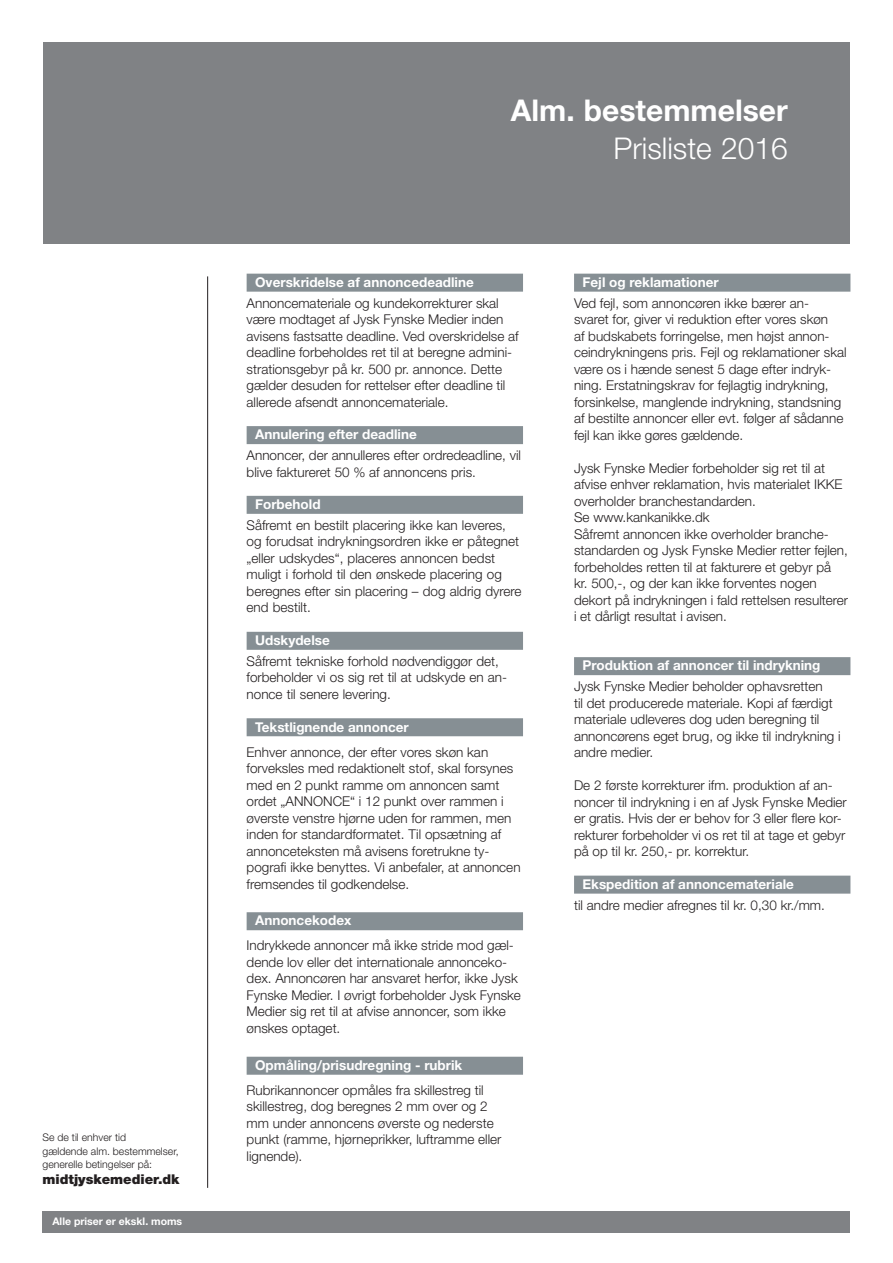
<style>
.page{position:relative;width:893px;height:1263px;background:#fff}
.page>*{position:absolute;margin:0;border:0;box-sizing:border-box;transform-origin:0 0}
.t1{font:700 30px "Helvetica Neue";color:#fff}
.t2{font:300 30px "Helvetica Neue";color:#fff}
.t3{font:300 13.5px/16.5px "Helvetica Neue";color:#231f20}
.t4{font:700 13.5px "Helvetica Neue";color:#fff}
.t5{font:900 13.5px "Helvetica Neue";color:#231f20}
.t6{font:300 10.5px/13.5px "Helvetica Neue";color:#231f20}
.t7{font:700 10.5px "Helvetica Neue";color:#fff}
</style>
<div class="page">
<div style="left:43px;top:43px;width:807px;height:201px;background:#808285"></div>
<hr style="left:207px;top:276px;width:1px;height:912px;background:#231f20">
<div style="left:43px;top:1211px;width:807px;height:21px;background:#808285"></div>
<div style="left:247px;top:274px;width:276px;height:18px;background:#868f94"></div>
<div style="left:247px;top:426px;width:276px;height:18px;background:#868f94"></div>
<div style="left:247px;top:496px;width:276px;height:18px;background:#868f94"></div>
<div style="left:247px;top:632px;width:276px;height:18px;background:#868f94"></div>
<div style="left:247px;top:718px;width:276px;height:18px;background:#868f94"></div>
<div style="left:247px;top:912px;width:276px;height:18px;background:#868f94"></div>
<div style="left:247px;top:1057px;width:276px;height:18px;background:#868f94"></div>
<div style="left:574px;top:274px;width:276px;height:18px;background:#868f94"></div>
<div style="left:574px;top:657px;width:276px;height:18px;background:#868f94"></div>
<div style="left:574px;top:876px;width:276px;height:18px;background:#868f94"></div>
<p class="t6" style="left:43px;top:1131px;width:138px">Se de til enhver tid<br>gældende alm. bestemmelser, generelle betingelser på:</p>
<p class="t5" style="left:43px;top:1171px;width:139px">midtjyskemedier.dk</p>
<p class="t7" style="left:52px;top:1214px;width:131px">Alle priser er ekskl. moms</p>
<h1 class="t1" style="left:511px;top:92px;width:278px">Alm. bestemmelser</h1>
<h1 class="t2" style="left:613px;top:130px;width:176px">Prisliste 2016</h1>
<p class="t4" style="left:255px;top:274px;width:220px">Overskridelse af annoncedeadline</p>
<p class="t3" style="left:247px;top:294px;width:274px">Annoncemateriale og kundekorrekturer skal være modtaget af Jysk Fynske Medier inden avisens fastsatte deadline. Ved overskridelse af deadline forbeholdes ret til at beregne admini&shy;strationsgebyr på kr. 500 pr. annonce. Dette gælder desuden for rettelser efter deadline til allerede afsendt annoncemateriale.</p>
<p class="t4" style="left:255px;top:426px;width:163px">Annulering efter deadline</p>
<p class="t3" style="left:247px;top:447px;width:276px">Annoncer, der annulleres efter ordredeadline, vil blive faktureret 50 % af annoncens pris.</p>
<p class="t4" style="left:255px;top:496px;width:67px">Forbehold</p>
<p class="t3" style="left:247px;top:516px;width:276px">Såfremt en bestilt placering ikke kan leveres, og forudsat indrykningsordren ikke er påtegnet „eller udskydes“, placeres annoncen bedst muligt i forhold til den ønskede placering og beregnes efter sin placering – dog aldrig dyrere end bestilt.</p>
<p class="t4" style="left:255px;top:632px;width:76px">Udskydelse</p>
<p class="t3" style="left:247px;top:652px;width:262px">Såfremt tekniske forhold nødvendiggør det, forbeholder vi os sig ret til at udskyde en an&shy;nonce til senere levering.</p>
<p class="t4" style="left:255px;top:718px;width:155px">Tekstlignende annoncer</p>
<p class="t3" style="left:247px;top:743px;width:275px">Enhver annonce, der efter vores skøn kan forveksles med redaktionelt stof, skal forsynes med en 2 punkt ramme om annoncen samt ordet „ANNONCE“ i 12 punkt over rammen i øverste venstre hjørne uden for rammen, men inden for standardformatet. Til opsætning af annonceteksten må avisens foretrukne ty&shy;pografi ikke benyttes. Vi anbefaler, at annoncen fremsendes til godkendelse.</p>
<p class="t4" style="left:255px;top:912px;width:98px">Annoncekodex</p>
<p class="t3" style="left:247px;top:937px;width:276px">Indrykkede annoncer må ikke stride mod gæl&shy;dende lov eller det internationale annonceko&shy;dex. Annoncøren har ansvaret herfor, ikke Jysk Fynske Medier. I øvrigt forbeholder Jysk Fynske Medier sig ret til at afvise annoncer, som ikke ønskes optaget.</p>
<p class="t4" style="left:255px;top:1057px;width:209px">Opmåling/prisudregning - rubrik</p>
<p class="t3" style="left:247px;top:1081px;width:256px">Rubrikannoncer opmåles fra skillestreg til skillestreg, dog beregnes 2 mm over og 2 mm under annoncens øverste og nederste punkt (ramme, hjørneprikker, luftramme eller lignende).</p>
<p class="t4" style="left:583px;top:274px;width:138px">Fejl og reklamationer</p>
<p class="t3" style="left:574px;top:294px;width:274px">Ved fejl, som annoncøren ikke bærer an&shy;svaret for, giver vi reduktion efter vores skøn<br>af budskabets forringelse, men højst annon&shy;ceindrykningens pris. Fejl og reklamationer skal være os i hænde senest 5 dage efter indryk&shy;ning. Erstatningskrav for fejlagtig indrykning, forsinkelse, manglende indrykning, standsning af bestilte annoncer eller evt. følger af sådanne fejl kan ikke gøres gældende.</p>
<p class="t3" style="left:574px;top:459px;width:276px">Jysk Fynske Medier forbeholder sig ret til at afvise enhver reklamation, hvis materialet IKKE overholder branchestandarden.<br>Se www.kankanikke.dk<br>Såfremt annoncen ikke overholder branche&shy;standarden og Jysk Fynske Medier retter fejlen, forbeholdes retten til at fakturere et gebyr på<br>kr. 500,-, og der kan ikke forventes nogen dekort på indrykningen i fald rettelsen resulterer i et dårligt resultat i avisen.</p>
<p class="t4" style="left:583px;top:657px;width:239px">Produktion af annoncer til indrykning</p>
<p class="t3" style="left:574px;top:678px;width:268px">Jysk Fynske Medier beholder ophavsretten<br>til det producerede materiale. Kopi af færdigt materiale udleveres dog uden beregning til annoncørens eget brug, og ikke til indrykning i andre medier.</p>
<p class="t3" style="left:574px;top:777px;width:274px">De 2 første korrekturer ifm. produktion af an&shy;noncer til indrykning i en af Jysk Fynske Medier er gratis. Hvis der er behov for 3 eller flere kor&shy;rekturer forbeholder vi os ret til at tage et gebyr på op til kr. 250,- pr. korrektur.</p>
<p class="t4" style="left:583px;top:876px;width:213px">Ekspedition af annoncemateriale</p>
<p class="t3" style="left:574px;top:896px;width:252px">til andre medier afregnes til kr. 0,30 kr./mm.</p>
</div>
